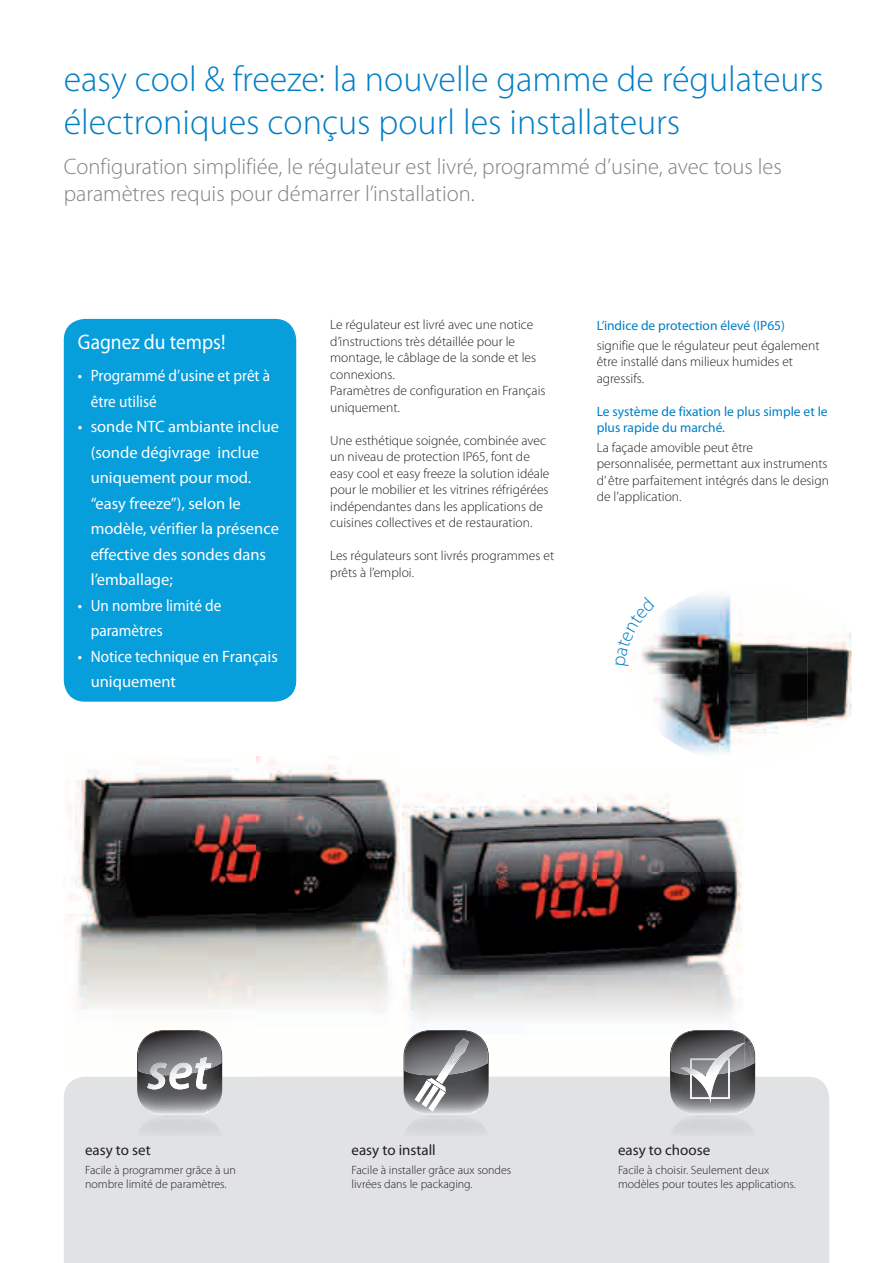
<style>
.page{position:relative;width:893px;height:1263px;background:#fff}
.page>*{position:absolute;margin:0;border:0;box-sizing:border-box;transform-origin:0 0}
.t1{font:300 36px/43.2px "Myriad Pro";color:#007ec5}
.t2{font:300 22.5px/27px "Myriad Pro";color:#808285}
.t3{font:21.15px "Myriad Pro";color:#fff;scale:.92 1}
.t4{font:16.5px/25.5px "Myriad Pro";color:#fff}
.t5{font:16.5px/25.5px "Myriad Pro";color:#fff;scale:.92 1}
.t6{font:15px "Myriad Pro";color:#231f20}
.t7{font:300 13.5px/16.5px "Myriad Pro";color:#231f20}
.t8{font:13.5px/16.5px "Myriad Pro";color:#007ec5}
.t9{font:300 12px/14.4px "Myriad Pro";color:#231f20}
</style>
<div class="page">
<img style="left:402px;top:794px;width:340px;height:283px">
<img style="left:476px;top:1030px;width:13px;height:47px">
<img style="left:64px;top:768px;width:192px;height:302px">
<img style="left:256px;top:757px;width:144px;height:256px">
<div style="left:64px;top:1077px;width:765px;height:186px;background:#e1e2e4"></div>
<img style="left:137px;top:1116px;width:85px;height:47px">
<img style="left:158px;top:1115px;width:44px;height:2px">
<img style="left:163px;top:1115px;width:34px;height:1px">
<svg style="left:137px;top:1030px;width:85px;height:85px;background:#8e8f91"></svg>
<img style="left:138px;top:1031px;width:75px;height:44px">
<img style="left:150px;top:1063px;width:17px;height:12px">
<img style="left:170px;top:1063px;width:22px;height:12px">
<img style="left:195px;top:1057px;width:16px;height:15px">
<img style="left:670px;top:1116px;width:85px;height:47px">
<img style="left:691px;top:1115px;width:44px;height:2px">
<img style="left:696px;top:1115px;width:34px;height:1px">
<svg style="left:670px;top:1030px;width:85px;height:85px;background:#818283"></svg>
<img style="left:680px;top:1042px;width:65px;height:33px">
<img style="left:404px;top:1116px;width:85px;height:47px">
<img style="left:425px;top:1115px;width:44px;height:2px">
<img style="left:430px;top:1115px;width:34px;height:1px">
<svg style="left:404px;top:1030px;width:72px;height:85px"></svg>
<img style="left:404px;top:1031px;width:84px;height:44px">
<img style="left:439px;top:1038px;width:30px;height:37px">
<div style="left:64px;top:319px;width:232px;height:383px;background:#069edb;border-radius:21px"></div>
<svg style="left:630px;top:585px;width:234px;height:178px"></svg>
<img style="left:630px;top:588px;width:89px;height:172px">
<img style="left:727px;top:585px;width:21px;height:2px">
<img style="left:807px;top:598px;width:44px;height:152px">
<img style="left:719px;top:674px;width:23px;height:89px">
<svg style="left:630px;top:596px;width:25px;height:70px"></svg>
<h1 class="t1" style="left:64px;top:58px;width:761px">easy cool &amp; freeze: la nouvelle gamme de régulateurs électroniques conçus pourl les installateurs</h1>
<h2 class="t2" style="left:64px;top:154px;width:719px">Configuration simplifiée, le régulateur est livré, programmé d’usine, avec tous les paramètres requis pour démarrer l’installation.</h2>
<h3 class="t3" style="left:78px;top:328px;width:162px">Gagnez du temps!</h3>
<p class="t5" style="left:91px;top:362px;width:197px;text-indent:-13px">• Programmé d’usine et prêt à être utilisé</p>
<p class="t4" style="left:91px;top:413px;width:190px;text-indent:-13px">• sonde NTC ambiante inclue (sonde dégivrage inclue uniquement pour mod. “easy freeze”), selon le modèle, vérifier la présence effective des sondes dans l’emballage;</p>
<p class="t5" style="left:91px;top:592px;width:144px;text-indent:-13px">• Un nombre limité de paramètres</p>
<p class="t5" style="left:91px;top:643px;width:205px;text-indent:-13px">• Notice technique en Français uniquement</p>
<p class="t7" style="left:330px;top:316px;width:217px">Le régulateur est livré avec une notice d’instructions très détaillée pour le montage, le câblage de la sonde et les connexions.<br>Paramètres de configuration en Français uniquement.</p>
<p class="t7" style="left:330px;top:432px;width:221px">Une esthétique soignée, combinée avec un niveau de protection IP65, font de easy cool et easy freeze la solution idéale pour le mobilier et les vitrines réfrigérées indépendantes dans les applications de cuisines collectives et de restauration.</p>
<p class="t7" style="left:330px;top:547px;width:225px">Les régulateurs sont livrés programmes et prêts à l’emploi.</p>
<p class="t8" style="left:597px;top:317px;width:190px">L’indice de protection élevé (IP65)</p>
<p class="t7" style="left:597px;top:337px;width:224px">signifie que le régulateur peut également être installé dans milieux humides et agressifs.</p>
<p class="t8" style="left:597px;top:403px;width:232px">Le système de fixation le plus simple et le plus rapide du marché.</p>
<p class="t7" style="left:597px;top:439px;width:234px">La façade amovible peut être personnalisée, permettant aux instruments d’ être parfaitement intégrés dans le design de l’application.</p>
<p class="t6" style="left:85px;top:1141px;width:67px">easy to set</p>
<p class="t9" style="left:85px;top:1163px;width:152px">Facile à programmer grâce à un nombre limité de paramètres.</p>
<p class="t6" style="left:351px;top:1141px;width:86px">easy to install</p>
<p class="t9" style="left:351px;top:1163px;width:161px">Facile à installer grâce aux sondes livrées dans le packaging.</p>
<p class="t6" style="left:618px;top:1141px;width:94px">easy to choose</p>
<p class="t9" style="left:618px;top:1163px;width:180px">Facile à choisir. Seulement deux modèles pour toutes les applications.</p>
</div>
